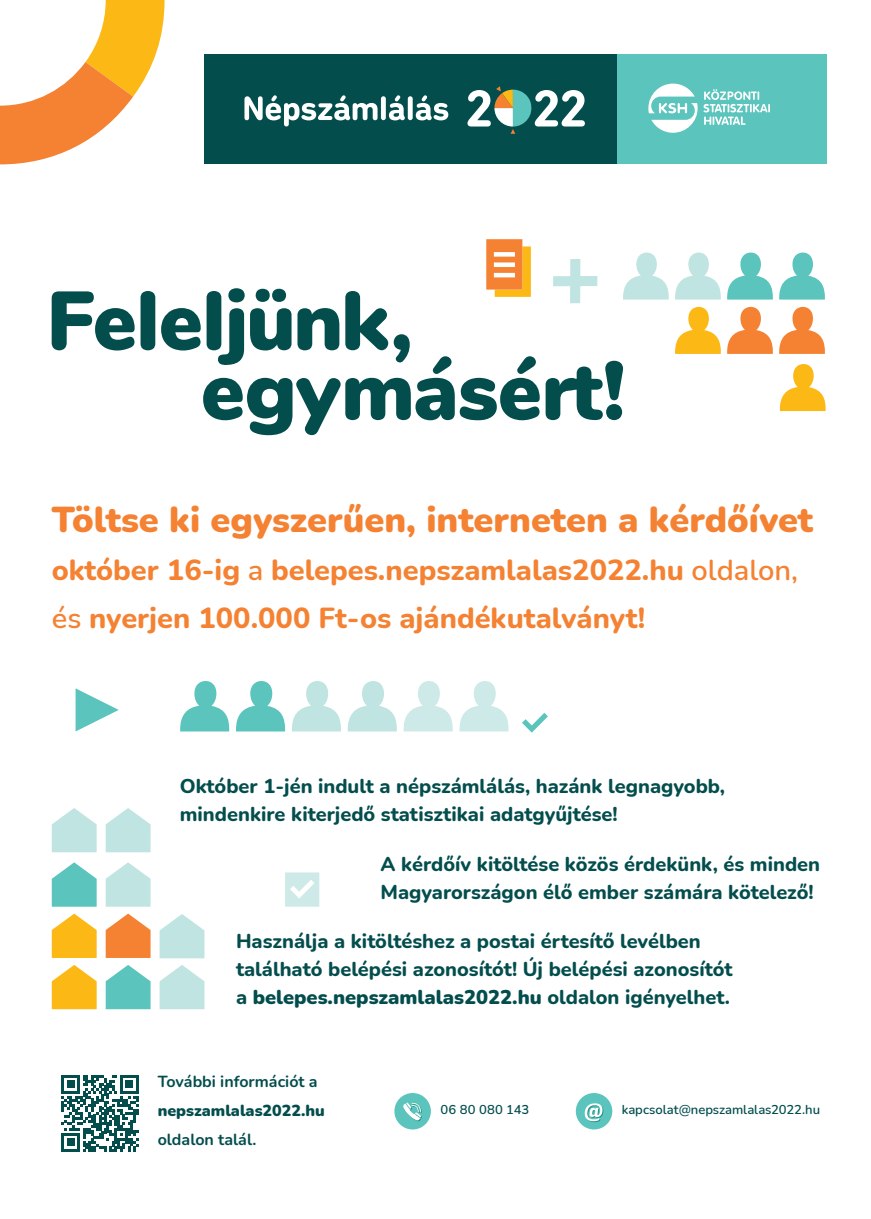
<style>
.page{position:relative;width:871px;height:1219px;background:#fff}
.page>*{position:absolute;margin:0;border:0;box-sizing:border-box;transform-origin:0 0}
.t1{font:900 36px "Nunito";color:#f48232}
.t2{font:800 29px/48px "Nunito";color:#f48232}
.t3{font:800 20px/28px "Nunito";color:#034d4d}
.t4{font:700 16px "Nunito";color:#034d4d}
.t5{font:900 16px "Nunito";color:#034d4d}
.t6{font:600 13px "Nunito";letter-spacing:-.005em;color:#034d4d}
.t7{font:600 13px "Nunito";letter-spacing:.015em;color:#034d4d}
.s1{font-weight:600}
.s2{font-weight:900}
</style>
<div class="page">
<svg style="left:62px;top:1075px;width:76px;height:77px"></svg>
<svg style="left:779px;top:307px;width:45px;height:47px"></svg>
<svg style="left:779px;top:253px;width:45px;height:47px"></svg>
<svg style="left:727px;top:307px;width:45px;height:47px"></svg>
<svg style="left:727px;top:253px;width:45px;height:47px"></svg>
<svg style="left:675px;top:307px;width:45px;height:47px"></svg>
<svg style="left:779px;top:364px;width:46px;height:47px"></svg>
<svg style="left:675px;top:253px;width:45px;height:47px"></svg>
<svg style="left:52px;top:239px;width:616px;height:196px"></svg>
<svg style="left:459px;top:681px;width:49px;height:50px"></svg>
<svg style="left:403px;top:681px;width:49px;height:50px"></svg>
<svg style="left:347px;top:681px;width:49px;height:50px"></svg>
<svg style="left:292px;top:681px;width:49px;height:50px"></svg>
<svg style="left:236px;top:681px;width:49px;height:50px"></svg>
<svg style="left:180px;top:681px;width:49px;height:50px"></svg>
<svg style="left:76px;top:688px;width:43px;height:43px"></svg>
<div style="left:204px;top:54px;width:412px;height:110px;background:#034d4d"></div>
<div style="left:616px;top:54px;width:210px;height:109px;background:#5ac4bd"></div>
<svg style="left:244px;top:95px;width:133px;height:31px"></svg>
<svg style="left:389px;top:95px;width:16px;height:25px"></svg>
<svg style="left:415px;top:95px;width:33px;height:25px"></svg>
<div style="left:381px;top:96px;width:5px;height:24px;background:#fff;border-radius:2px"></div>
<div style="left:407px;top:96px;width:5px;height:24px;background:#fff;border-radius:2px"></div>
<svg style="left:467px;top:86px;width:117px;height:48px"></svg>
<svg style="left:648px;top:84px;width:49px;height:49px"></svg>
<svg style="left:703px;top:89px;width:66px;height:36px"></svg>
<svg style="left:0;top:0;width:164px;height:164px"></svg>
<div style="left:394px;top:1093px;width:37px;height:36px;background:#5ac4bd;border-radius:50%"></div>
<div style="left:575px;top:1093px;width:37px;height:36px;background:#5ac4bd;border-radius:50%"></div>
<svg style="left:584px;top:1103px;width:19px;height:19px"></svg>
<svg style="left:403px;top:1102px;width:19px;height:19px"></svg>
<svg style="left:52px;top:914px;width:45px;height:44px"></svg>
<svg style="left:52px;top:965px;width:45px;height:44px"></svg>
<svg style="left:52px;top:862px;width:45px;height:45px"></svg>
<svg style="left:52px;top:808px;width:45px;height:44px"></svg>
<svg style="left:159px;top:965px;width:45px;height:44px"></svg>
<svg style="left:159px;top:914px;width:45px;height:44px"></svg>
<svg style="left:106px;top:914px;width:44px;height:44px"></svg>
<svg style="left:106px;top:965px;width:44px;height:44px"></svg>
<svg style="left:106px;top:862px;width:44px;height:45px"></svg>
<svg style="left:106px;top:808px;width:44px;height:44px"></svg>
<svg style="left:285px;top:872px;width:34px;height:35px"></svg>
<svg style="left:522px;top:713px;width:25px;height:20px"></svg>
<h1 class="t1" style="left:52px;top:494px;width:762px">Töltse ki egyszerűen, interneten a kérdőívet</h1>
<h2 class="t2" style="left:52px;top:545px;width:747px">október 16-ig <span class="s1">a</span> belepes.nepszamlalas2022.hu <span class="s1">oldalon, és</span> nyerjen 100.000 Ft-os ajándékutalványt!</h2>
<p class="t3" style="left:180px;top:771px;width:546px">Október 1-jén indult a népszámlálás, hazánk legnagyobb, mindenkire kiterjedő statisztikai adatgyűjtése!</p>
<p class="t3" style="left:380px;top:849px;width:441px">A kérdőív kitöltése közös érdekünk, és minden<br>Magyarországon élő ember számára kötelező!</p>
<p class="t3" style="left:236px;top:927px;width:498px">Használja a kitöltéshez a postai értesítő levélben található belépési azonosítót! Új belépési azonosítót a <span class="s2">belepes.nepszamlalas2022.hu</span> oldalon igényelhet.</p>
<p class="t4" style="left:158px;top:1070px;width:161px">További információt a</p>
<p class="t5" style="left:158px;top:1099px;width:168px">nepszamlalas2022.hu</p>
<p class="t4" style="left:158px;top:1128px;width:100px">oldalon talál.</p>
<p class="t7" style="left:440px;top:1100px;width:90px">06 80 080 143</p>
<p class="t6" style="left:621px;top:1100px;width:200px">kapcsolat@nepszamlalas2022.hu</p>
</div>
